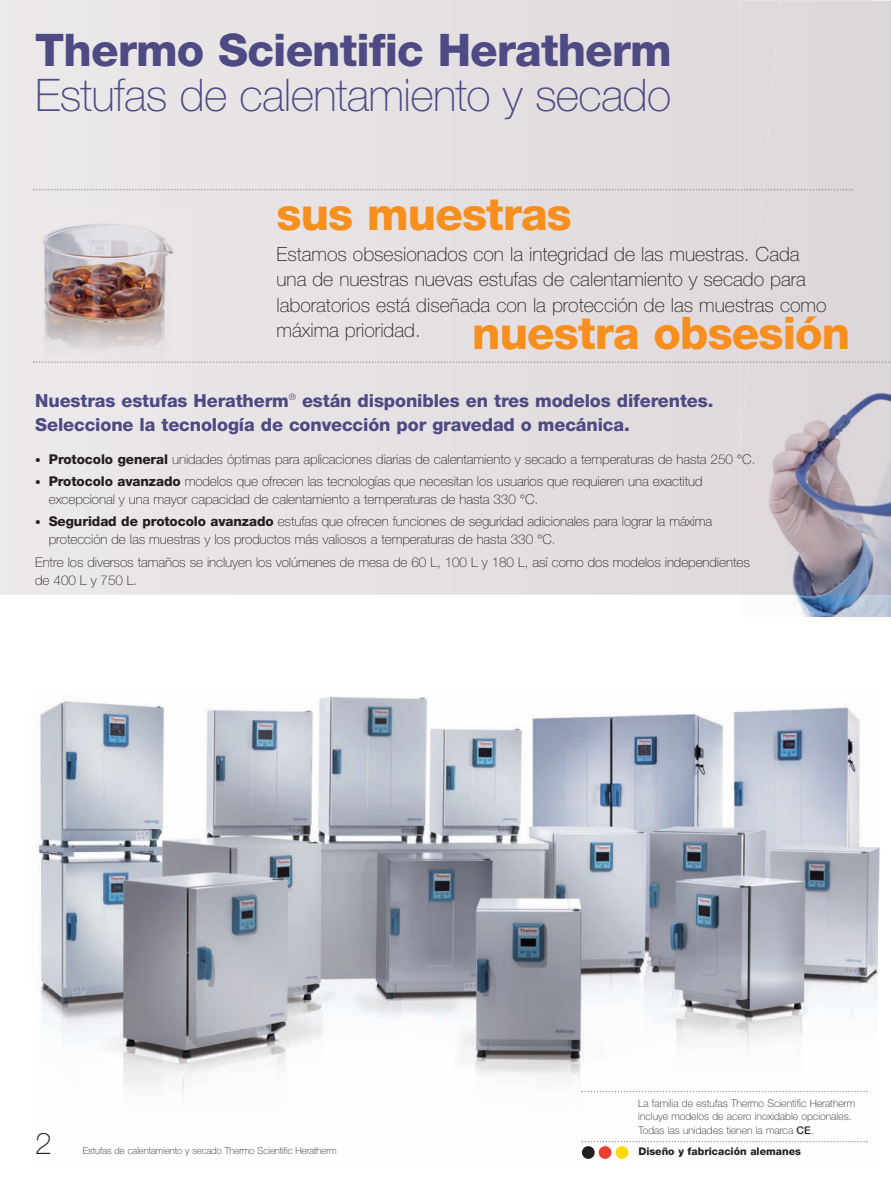
<style>
.page{position:relative;width:891px;height:1188px;background:#fff}
.page>*{position:absolute;margin:0;border:0;box-sizing:border-box;transform-origin:0 0}
.t1{font:100 45px "Helvetica Neue";letter-spacing:-.015em;color:#4d4a84}
.t2{font:800 45px "Helvetica Neue";letter-spacing:-.02em;color:#f68f1e}
.t3{font:800 45px "Helvetica Neue";letter-spacing:-.02em;color:#4d4a84}
.t4{font:100 30px "Helvetica Neue";color:#231f20}
.t5{font:100 19.5px/25.5px "Helvetica Neue";color:#231f20}
.t6{font:800 18px/24px "Helvetica Neue";letter-spacing:-.005em;color:#4d4a84}
.t7{font:100 13.5px/18px "Helvetica Neue";letter-spacing:-.005em;color:#231f20}
.t8{font:100 10.5px/13.5px "Helvetica Neue";color:#231f20}
.t9{font:800 10.5px "Helvetica Neue";color:#231f20}
.t10{font:100 9.75px "Helvetica Neue";color:#231f20}
.s1{font-weight:700;font-size:11.25px}
.s2{font-weight:800}
.s3{font-weight:500}
</style>
<div class="page">
<img style="left:37px;top:696px;width:843px;height:463px">
<img style="left:795px;top:595px;width:96px;height:22px">
<img style="left:740px;top:0;width:151px;height:595px">
<img style="left:25px;top:212px;width:165px;height:209px">
<svg style="left:614px;top:1156px;width:248px;height:1px"></svg>
<svg style="left:33px;top:189px;width:820px;height:1px"></svg>
<svg style="left:582px;top:1141px;width:286px;height:1px"></svg>
<svg style="left:582px;top:1091px;width:286px;height:1px"></svg>
<div style="left:582px;top:1146px;width:13px;height:13px;background:#231f20;border-radius:50%"></div>
<div style="left:599px;top:1146px;width:12px;height:13px;background:#ee3e34;border-radius:50%"></div>
<div style="left:616px;top:1146px;width:12px;height:13px;background:#ffd801;border-radius:50%"></div>
<svg style="left:33px;top:361px;width:858px;height:2px;background:#d0cccf"></svg>
<h1 class="t3" style="left:35px;top:34px;width:638px">Thermo Scientific Heratherm</h1>
<h1 class="t1" style="left:35px;top:79px;width:638px">Estufas de calentamiento y secado</h1>
<h1 class="t2" style="left:277px;top:198px;width:297px">sus muestras</h1>
<h3 class="t5" style="left:276px;top:243px;width:552px">Estamos obsesionados con la integridad de las muestras. Cada una de nuestras nuevas estufas de calentamiento y secado para laboratorios está diseñada con la protección de las muestras como máxima prioridad.</h3>
<h1 class="t2" style="left:472px;top:317px;width:379px">nuestra obsesión</h1>
<h3 class="t6" style="left:35px;top:390px;width:680px">Nuestras estufas Heratherm<sup>®</sup> están disponibles en tres modelos diferentes.<br>Seleccione la tecnología de convección por gravedad o mecánica.</h3>
<p class="t7" style="left:35px;top:451px;width:722px"><span class="s1">•</span> <span class="s2">Protocolo general</span> unidades óptimas para aplicaciones diarias de calentamiento y secado a temperaturas de hasta 250 °C.</p>
<p class="t7" style="left:49px;top:474px;width:655px;text-indent:-14px"><span class="s1">•</span> <span class="s2">Protocolo avanzado</span> modelos que ofrecen las tecnologías que necesitan los usuarios que requieren una exactitud excepcional y una mayor capacidad de calentamiento a temperaturas de hasta 330 °C.</p>
<p class="t7" style="left:49px;top:514px;width:665px;text-indent:-14px"><span class="s1">•</span> <span class="s2">Seguridad de protocolo avanzado</span> estufas que ofrecen funciones de seguridad adicionales para lograr la máxima protección de las muestras y los productos más valiosos a temperaturas de hasta 330 °C.</p>
<p class="t7" style="left:35px;top:554px;width:716px">Entre los diversos tamaños se incluyen los volúmenes de mesa de 60 L, 100 L y 180 L, así como dos modelos independientes de 400 L y 750 L.</p>
<h2 class="t4" style="left:35px;top:1132px;width:18px">2</h2>
<p class="t8" style="left:638px;top:1097px;width:218px">La familia de estufas Thermo Scientific Heratherm incluye modelos de acero inoxidable opcionales.<br>Todas las unidades tienen la marca <span class="s3">CE</span>.</p>
<p class="t10" style="left:83px;top:1147px;width:255px">Estufas de calentamiento y secado Thermo Scientific Heratherm</p>
<p class="t9" style="left:638px;top:1147px;width:164px">Diseño y fabricación alemanes</p>
</div>
